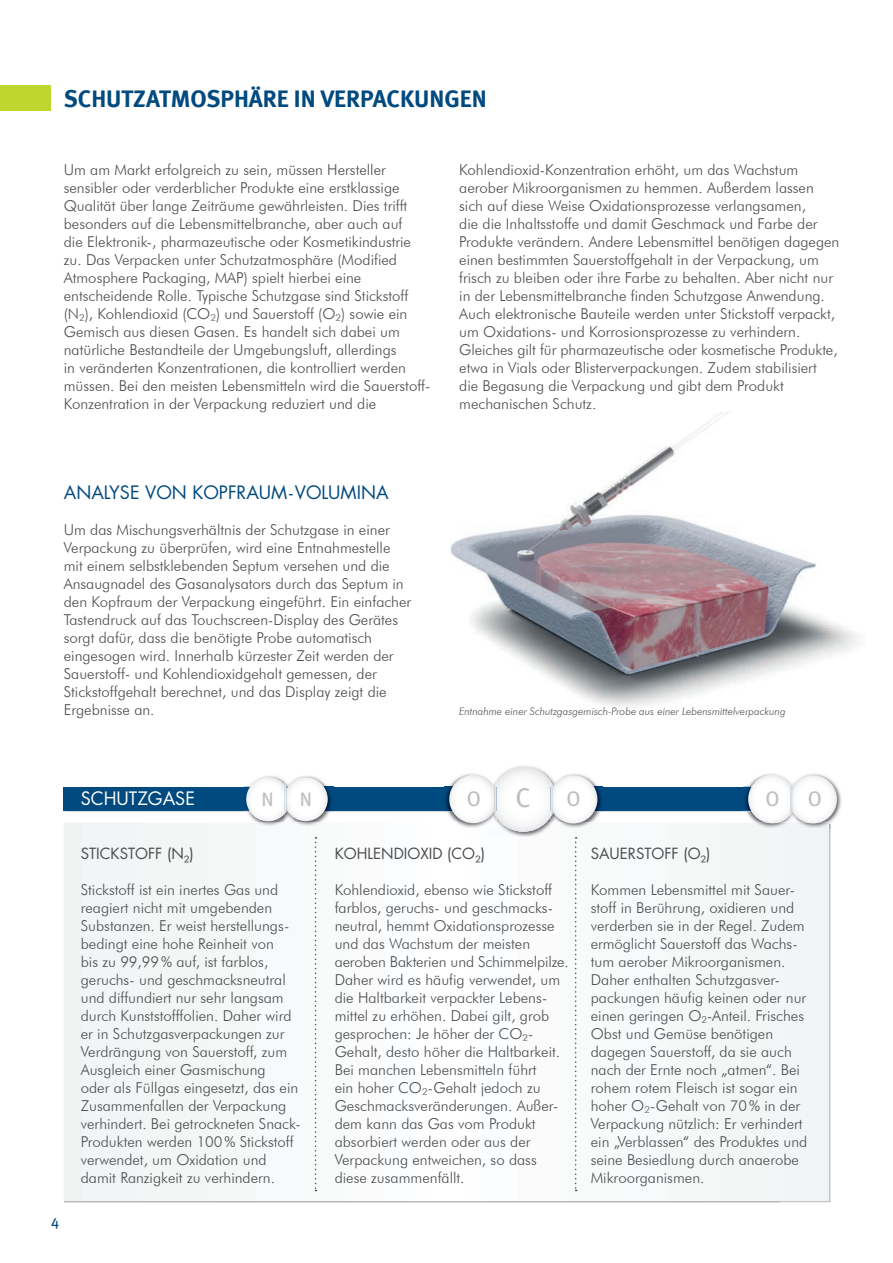
<style>
.page{position:relative;width:893px;height:1263px;background:#fff}
.page>*{position:absolute;margin:0;border:0;box-sizing:border-box;transform-origin:0 0}
.t1{font:27px "Meta Book LF";color:#c0bfbf}
.t2{font:24px "Meta Bold LF";color:#004a7f}
.t3{font:21px "Meta Book LF";color:#c0bfbf}
.t4{font:19.5px "Meta Book LF";color:#c0bfbf}
.t5{font:18px "Futura LT";color:#004a7f}
.t6{font:18px "Futura LT";color:#fff}
.t7{font:300 15px/18px "Futura BT";color:#4b4c4d}
.t8{font:15px "Futura LT";color:#4b4c4d}
.t9{font:15px "Meta";color:#004a7f}
.t10{font:italic 300 10.5px "Futura BT";color:#4b4c4d}
</style>
<div class="page">
<img style="left:450px;top:413px;width:408px;height:294px">
<img style="left:780px;top:828px;width:50px;height:374px">
<div style="left:64px;top:823px;width:765px;height:378px;background:#f6f7f7"></div>
<img style="left:64px;top:810px;width:679px;height:2px">
<div style="left:64px;top:787px;width:765px;height:23px;background:#004a7f"></div>
<svg style="left:315px;top:837px;width:1px;height:354px"></svg>
<img style="left:263px;top:776px;width:70px;height:50px">
<img style="left:328px;top:787px;width:5px;height:25px">
<svg style="left:244px;top:777px;width:84px;height:49px"></svg>
<img style="left:444px;top:786px;width:5px;height:42px">
<img style="left:444px;top:787px;width:5px;height:25px">
<img style="left:597px;top:785px;width:6px;height:43px">
<img style="left:597px;top:787px;width:6px;height:25px">
<svg style="left:449px;top:767px;width:148px;height:424px"></svg>
<img style="left:763px;top:774px;width:15px;height:1px">
<img style="left:807px;top:774px;width:35px;height:41px">
<svg style="left:743px;top:775px;width:94px;height:53px"></svg>
<div style="left:0;top:85px;width:51px;height:26px;background:#bed630"></div>
<h2 class="t2" style="left:64px;top:85px;width:424px">SCHUTZATMOSPHÄRE IN VERPACKUNGEN</h2>
<p class="t7" style="left:64px;top:161px;width:368px">Um am Markt erfolgreich zu sein, müssen Hersteller sensibler oder verderblicher Produkte eine erstklassige Qualität über lange Zeiträume gewährleisten. Dies trifft besonders auf die Lebensmittelbranche, aber auch auf<br>die Elektronik-, pharma zeutische oder Kosmetikindustrie zu. Das Verpacken unter Schutzatmosphäre (Modified Atmosphere Packaging, MAP) spielt hierbei eine entscheidende Rolle. Typische Schutzgase sind Stickstoff (N²), Kohlendioxid (CO²) und Sauerstoff (O²) sowie ein Gemisch aus diesen Gasen. Es handelt sich dabei um natürliche Bestandteile der Umgebungsluft, allerdings<br>in veränderten Konzentrationen, die kontrolliert werden müssen. Bei den meisten Lebensmitteln wird die Sauerstoff-Konzentration in der Verpackung reduziert und die</p>
<p class="t7" style="left:459px;top:161px;width:382px">Kohlendioxid-Konzentration erhöht, um das Wachstum aerober Mikroorganismen zu hemmen. Außerdem lassen sich auf diese Weise Oxidationsprozesse verlangsamen,<br>die die Inhaltsstoffe und damit Geschmack und Farbe der Produkte verändern. Andere Lebensmittel benötigen dagegen einen bestimmten Sauerstoffgehalt in der Verpackung, um frisch zu bleiben oder ihre Farbe zu behalten. Aber nicht nur in der Lebensmittelbranche finden Schutzgase Anwendung.<br>Auch elektronische Bauteile werden unter Stickstoff verpackt, um Oxidations- und Korrosionsprozesse zu verhindern.<br>Gleiches gilt für pharmazeutische oder kosmetische Produkte, etwa in Vials oder Blisterverpackungen. Zudem stabilisiert die Begasung die Verpackung und gibt dem Produkt mechanischen Schutz.</p>
<p class="t5" style="left:64px;top:481px;width:326px">ANALYSE VON KOPFRAUM-VOLUMINA</p>
<p class="t7" style="left:64px;top:521px;width:349px">Um das Mischungsverhältnis der Schutzgase in einer Verpackung zu überprüfen, wird eine Entnahmestelle mit einem selbstklebenden Septum versehen und die Ansaugnadel des Gasanalysators durch das Septum in den Kopfraum der Verpackung eingeführt. Ein einfacher Tastendruck auf das Touchscreen-Display des Gerätes sorgt dafür, dass die benötigte Probe automatisch eingesogen wird. Innerhalb kürzester Zeit werden der Sauerstoff- und Kohlendioxidgehalt gemessen, der Stickstoffgehalt berechnet, und das Display zeigt die Ergebnisse an.</p>
<p class="t10" style="left:459px;top:705px;width:328px">Entnahme einer Schutzgasgemisch-Probe aus einer Lebensmittelverpackung</p>
<p class="t6" style="left:81px;top:787px;width:116px">SCHUTZGASE</p>
<h3 class="t4" style="left:261px;top:787px;width:14px">N</h3>
<h3 class="t4" style="left:300px;top:787px;width:14px">N</h3>
<h3 class="t3" style="left:467px;top:786px;width:16px">O</h3>
<h1 class="t1" style="left:515px;top:782px;width:17px">C</h1>
<h3 class="t3" style="left:566px;top:786px;width:16px">O</h3>
<h3 class="t3" style="left:808px;top:786px;width:16px">O</h3>
<h3 class="t3" style="left:765px;top:786px;width:16px">O</h3>
<p class="t9" style="left:51px;top:1212px;width:10px">4</p>
<p class="t8" style="left:81px;top:844px;width:114px">STICKSTOFF (N )</p>
<p class="t8" style="left:184px;top:851px;width:7px">²</p>
<p class="t7" style="left:81px;top:881px;width:221px">Stickstoff ist ein inertes Gas und reagiert nicht mit umgebenden Substanzen. Er weist herstellungs&shy;bedingt eine hohe Reinheit von<br>bis zu 99,99 % auf, ist farblos, geruchs- und geschmacksneutral und diffundiert nur sehr langsam durch Kunststofffolien. Daher wird er in Schutzgasverpackungen zur Verdrängung von Sauerstoff, zum Ausgleich einer Gasmischung<br>oder als Füllgas eingesetzt, das ein Zusammenfallen der Verpackung verhindert. Bei getrockneten Snack-Produkten werden 100 % Stickstoff verwendet, um Oxidation und damit Ranzigkeit zu verhindern.</p>
<p class="t8" style="left:335px;top:844px;width:152px">KOHLENDIOXID (CO )</p>
<p class="t8" style="left:475px;top:851px;width:7px">²</p>
<p class="t7" style="left:335px;top:881px;width:236px">Kohlendioxid, ebenso wie Stickstoff farblos, geruchs- und geschmacks&shy;neutral, hemmt Oxidationsprozesse und das Wachstum der meisten aeroben Bakterien und Schimmel pilze.<br>Daher wird es häufig ver wendet, um die Haltbar keit ver packter Lebens&shy;mittel zu erhöhen. Dabei gilt, grob gesprochen: Je höher der CO²- Gehalt, desto höher die Haltbarkeit.<br>Bei manchen Lebensmitteln führt<br>ein hoher CO²-Gehalt jedoch zu Geschmacks veränderungen. Außer&shy;dem kann das Gas vom Produkt absorbiert werden oder aus der Verpackung ent weichen, so dass diese zusammenfällt.</p>
<p class="t8" style="left:591px;top:844px;width:121px">SAUERSTOFF (O )</p>
<p class="t8" style="left:701px;top:851px;width:7px">²</p>
<p class="t7" style="left:591px;top:881px;width:218px">Kommen Lebensmittel mit Sauer&shy;stoff in Berührung, oxidieren und ver derben sie in der Regel. Zudem ermöglicht Sauerstoff das Wachs&shy;tum aerober Mikroorganismen.<br>Daher enthalten Schutzgasver&shy;packungen häufig keinen oder nur einen geringen O²-Anteil. Frisches<br>Obst und Gemüse benötigen dagegen Sauerstoff, da sie auch nach der Ernte noch „atmen“. Bei rohem rotem Fleisch ist sogar ein hoher O²-Gehalt von 70 % in der<br>Ver packung nützlich: Er verhindert ein „Verblassen“ des Produktes und seine Besiedlung durch anaerobe<br>Mikro organismen.</p>
</div>
